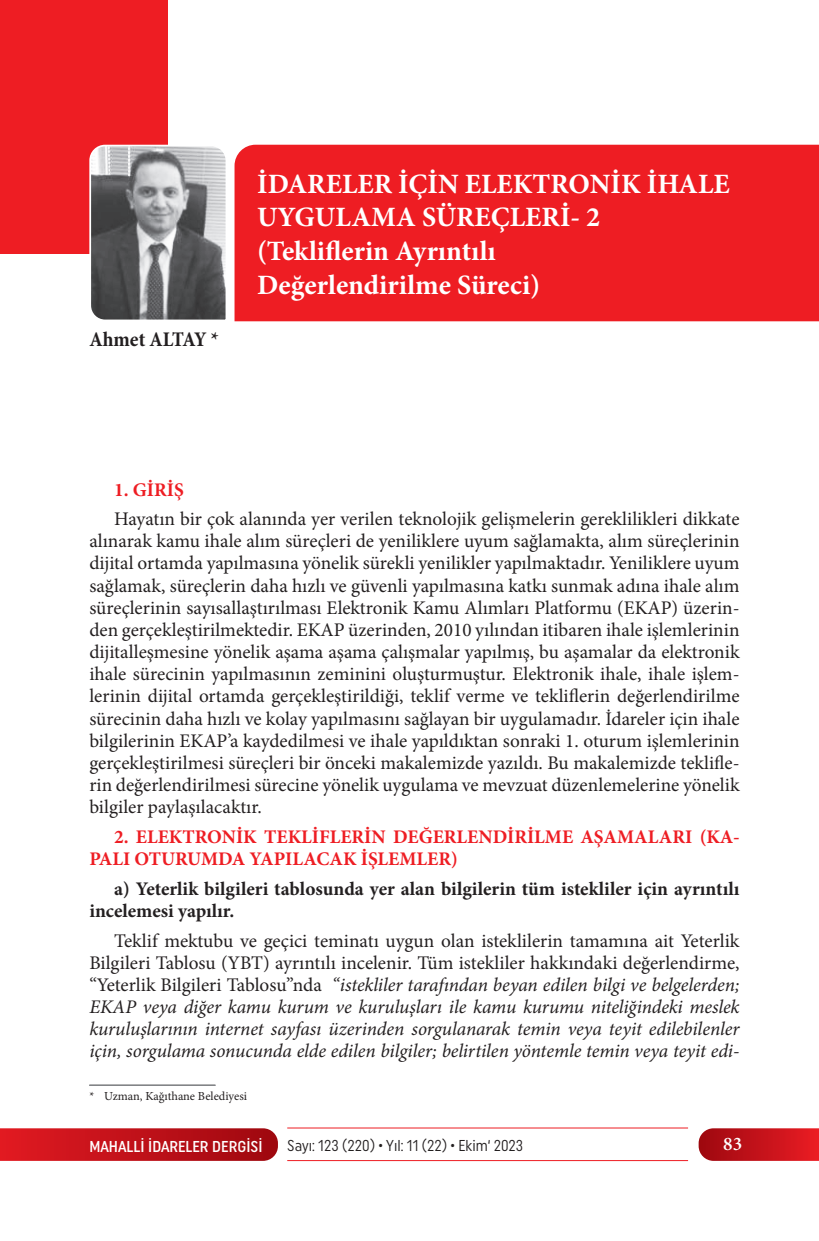
<style>
.page{position:relative;width:819px;height:1241px;background:#fff}
.page>*{position:absolute;margin:0;border:0;box-sizing:border-box;transform-origin:0 0}
.t1{font:700 28px/33.6px "Minion Pro";color:#fff}
.t2{font:700 condensed 21px "Minion Pro";color:#231f20}
.t3{font:19.25px/22.2px "Minion Pro";color:#231f20;text-align:justify}
.t4{font:italic 19.25px/22.2px "Minion Pro";letter-spacing:-.005em;color:#231f20;text-align:justify}
.t5{font:700 19.25px/22.2px "Minion Pro";color:#231f20}
.t6{font:700 19.25px/22.2px "Minion Pro";color:#ee1d23}
.t7{font:600 19.25px "Minion Pro";color:#fff}
.t8{font:15.75px "Uniform Condensed";color:#231f20;scale:.95 1}
.t9{font:500 15.75px "Uniform Condensed";color:#fff}
.t10{font:12.25px "Minion Pro";letter-spacing:-.005em;color:#231f20}
.s1{font-style:normal}
</style>
<div class="page">
<svg style="left:0;top:1128px;width:278px;height:32px;background:#c1151c"></svg>
<svg style="left:698px;top:1128px;width:121px;height:32px;background:#c61a22"></svg>
<hr style="left:287px;top:1127px;width:401px;height:1px;background:#ee1d23">
<hr style="left:287px;top:1159px;width:401px;height:1px;background:#ee1d23">
<div style="left:234px;top:145px;width:585px;height:176px;background:#ee1d23"></div>
<div style="left:0;top:0;width:167px;height:253px;background:#ee1d23"></div>
<svg style="left:88px;top:144px;width:138px;height:176px;background:#868082"></svg>
<hr style="left:89px;top:1084px;width:126px;height:1px;background:#808285">
<p class="t2" style="left:89px;top:324px;width:131px">Ahmet ALTAY *</p>
<h1 class="t1" style="left:257px;top:167px;width:474px">İDARELER İÇİN ELEKTRONİK İHALE<br>UYGULAMA SÜREÇLERİ- 2 (Tekliflerin Ayrıntılı<br>Değerlendirilme Süreci)</h1>
<p class="t6" style="left:114px;top:478px;width:71px">1. GİRİŞ</p>
<p class="t3" style="left:89px;top:508px;width:651px;text-indent:25px">Hayatın bir çok alanında yer verilen teknolojik gelişmelerin gereklilikleri dikkate alınarak kamu ihale alım süreçleri de yeniliklere uyum sağlamakta, alım süreçlerinin dijital ortamda yapılmasına yönelik sürekli yenilikler yapılmaktadır. Yeniliklere uyum sağlamak, süreçlerin daha hızlı ve güvenli yapılmasına katkı sunmak adına ihale alım süreçlerinin sayısallaştırılması Elektronik Kamu Alımları Platformu (EKAP) üzerin&shy;den gerçekleştirilmektedir. EKAP üzerinden, 2010 yılından itibaren ihale işlemlerinin dijitalleşmesine yönelik aşama aşama çalışmalar yapılmış, bu aşamalar da elektronik ihale sürecinin yapılmasının zeminini oluşturmuştur. Elektronik ihale, ihale işlem&shy;lerinin dijital ortamda gerçekleştirildiği, teklif verme ve tekliflerin değerlendirilme sürecinin daha hızlı ve kolay yapılmasını sağlayan bir uygulamadır. İdareler için ihale bilgilerinin EKAP’a kaydedilmesi ve ihale yapıldıktan sonraki 1. oturum işlemlerinin gerçekleştirilmesi süreçleri bir önceki makalemizde yazıldı. Bu makalemizde teklifle&shy;rin değerlendirilmesi sürecine yönelik uygulama ve mevzuat düzenlemelerine yönelik bilgiler paylaşılacaktır.</p>
<p class="t6" style="left:89px;top:825px;width:651px;text-indent:25px">2. ELEKTRONİK TEKLİFLERİN DEĞERLENDİRİLME AŞAMALARI (KA-<br>PALI OTURUMDA YAPILACAK İŞLEMLER)</p>
<p class="t5" style="left:89px;top:877px;width:651px;text-indent:25px">a) Yeterlik bilgileri tablosunda yer alan bilgilerin tüm istekliler için ayrıntılı incelemesi yapılır.</p>
<p class="t4" style="left:89px;top:929px;width:651px;text-indent:25px"><span class="s1">Teklif mektubu ve geçici teminatı uygun olan isteklilerin tamamına ait Yeterlik Bilgileri Tablosu (YBT) ayrıntılı incelenir. Tüm istekliler hakkındaki değerlendirme, “Yeterlik Bilgileri Tablosu”nda</span> “istekliler tarafından beyan edilen bilgi ve belgelerden; EKAP veya diğer kamu kurum ve kuruluşları ile kamu kurumu niteliğindeki meslek kuruluşlarının internet sayfası üzerinden sorgulanarak temin veya teyit edilebilenler için, sorgulama sonucunda elde edilen bilgiler; belirtilen yöntemle temin veya teyit edi-</p>
<p class="t10" style="left:89px;top:1087px;width:159px">* Uzman, Kağıthane Belediyesi</p>
<p class="t9" style="left:89px;top:1136px;width:175px">MAHALLİ İDARELER DERGİSİ</p>
<p class="t8" style="left:287px;top:1136px;width:250px">Sayı: 123 (220) • Yıl: 11 (22) • Ekim‘ 2023</p>
<p class="t7" style="left:723px;top:1130px;width:20px">83</p>
</div>
